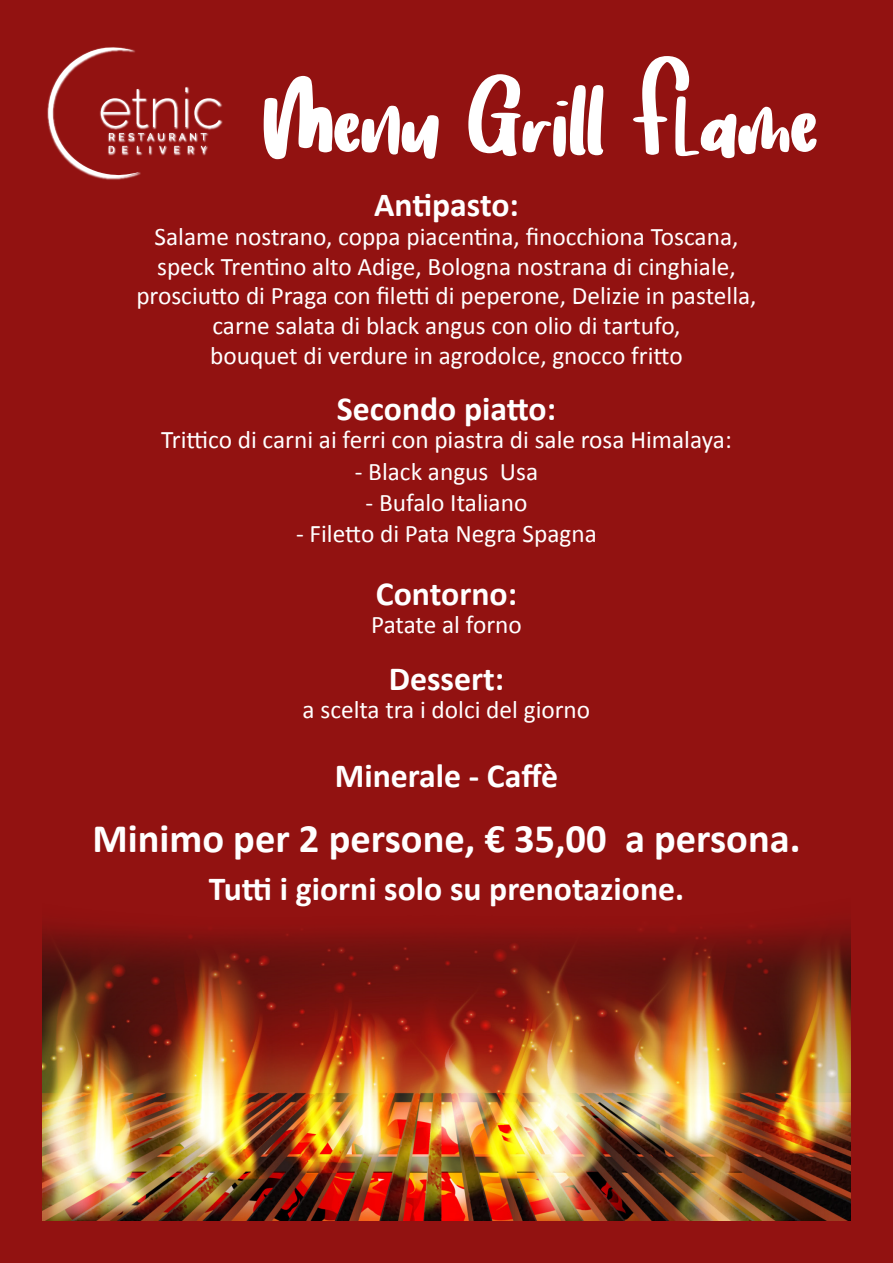
<style>
.page{position:relative;width:893px;height:1263px;background:#921211}
.page>*{position:absolute;margin:0;border:0;box-sizing:border-box;transform-origin:0 0}
.t1{font:92.85px "Heart Love";color:#fff}
.t2{font:700 40.5px "Calibri";color:#fff}
.t3{font:700 33.9px "Calibri";color:#fff}
.t4{font:700 33.75px "Calibri";color:#fff}
.t5{font:25.35px/29.5px "Calibri";color:#fff;text-align:center}
.s1{font-size:64.95px}
</style>
<div class="page">
<img style="left:43px;top:922px;width:807px;height:298px">
<svg style="left:47px;top:47px;width:176px;height:133px"></svg>
<svg style="left:48px;top:48px;width:173px;height:129px"></svg>
<h1 class="t1" style="left:263px;top:53px;width:556px">Menu Grill F<span class="s1">l</span>ame</h1>
<h3 class="t4" style="left:374px;top:184px;width:146px">Antipasto:</h3>
<p class="t5" style="left:136px;top:221px;width:622px">Salame nostrano, coppa piacentina, finocchiona Toscana, speck Trentino alto Adige, Bologna nostrana di cinghiale, prosciutto di Praga con filetti di peperone, Delizie in pastella, carne salata di black angus con olio di tartufo,<br>bouquet di verdure in agrodolce, gnocco fritto</p>
<h3 class="t4" style="left:337px;top:388px;width:221px">Secondo piatto:</h3>
<p class="t5" style="left:161px;top:424px;width:572px">Trittico di carni ai ferri con piastra di sale rosa Himalaya:</p>
<p class="t5" style="left:355px;top:455px;width:185px">- Black angus Usa</p>
<p class="t5" style="left:366px;top:487px;width:163px">- Bufalo Italiano</p>
<p class="t5" style="left:296px;top:518px;width:302px">- Filetto di Pata Negra Spagna</p>
<h3 class="t3" style="left:376px;top:573px;width:143px">Contorno:</h3>
<p class="t5" style="left:371px;top:609px;width:152px">Patate al forno</p>
<h3 class="t3" style="left:389px;top:658px;width:117px">Dessert:</h3>
<p class="t5" style="left:303px;top:693px;width:289px">a scelta tra i dolci del giorno</p>
<h3 class="t3" style="left:335px;top:755px;width:225px">Minerale - Caffè</h3>
<h2 class="t2" style="left:92px;top:813px;width:710px">Minimo per 2 persone, € 35,00 a persona.</h2>
<h3 class="t4" style="left:209px;top:867px;width:477px">Tutti i giorni solo su prenotazione.</h3>
</div>
